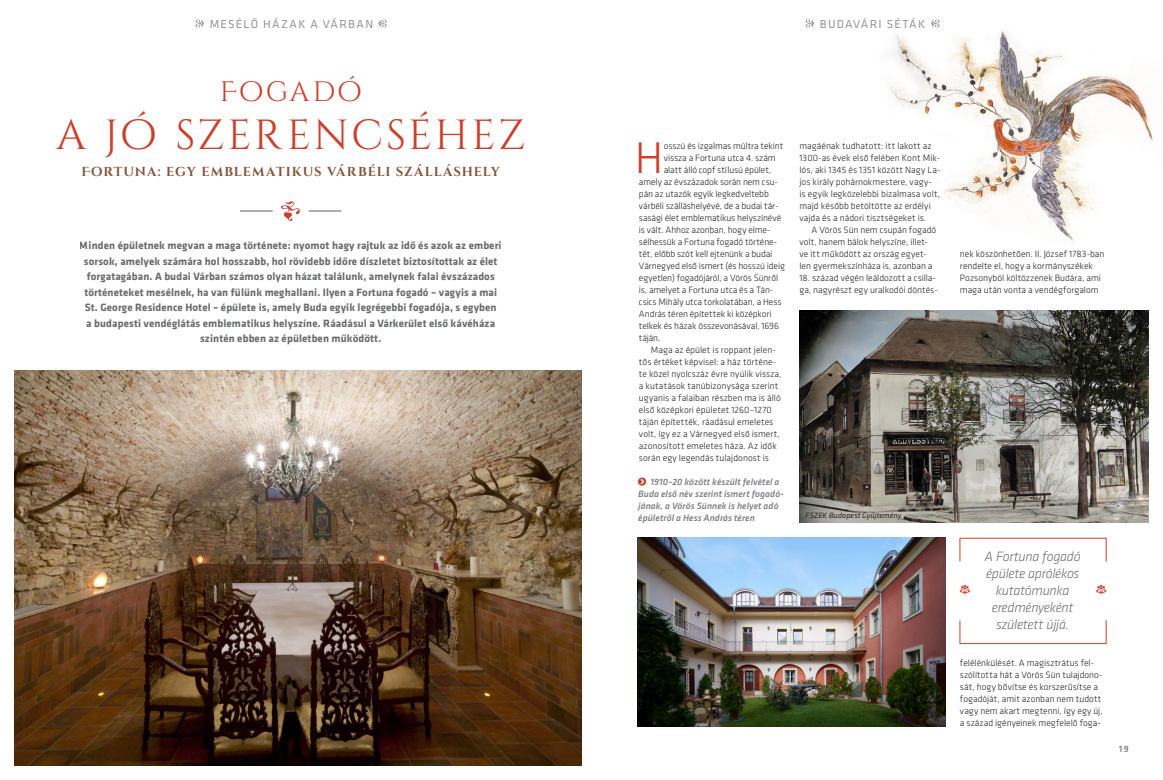
<style>
.page{position:relative;width:1163px;height:780px;background:#fff}
.page>*{position:absolute;margin:0;border:0;box-sizing:border-box;transform-origin:0 0}
.setak_Iniciale{font:300 46px "Klavika";color:#cc3f2b}
.setak_Cim_masodik_so{font:42px "Cinzel Decorative";letter-spacing:.055em;color:#cc3f2b}
.setak_Cim_elso_sor{font:28px "Cinzel Decorative";letter-spacing:.09em;color:#cc3f2b}
.t1{font:20px "Dalliance Flourishes";color:#cc3f2b}
.setak_Kiemeles_dolt{font:italic 300 14px/17px "Klavika";letter-spacing:-.02em;color:#6c6d70;text-align:center}
.setak_Cim_masodik_so-2{font:700 13px "Cinzel Decorative";letter-spacing:.07em;color:#84553b}
.setak_Rovatcim_szurk{font:12px "Klavika";letter-spacing:.11em;color:#939598}
.t2{font:700 11px/15.5px "Klavika";letter-spacing:.01em;color:#6c6d70;text-align:center}
.setak_Kenyer_behuzva{font:300 9.5px/12px "Klavika";color:#231f20}
.setak_Kepala_kicsi{font:italic 500 9.5px/12px "Klavika";letter-spacing:.005em;color:#808285}
.t3{font:500 9.5px "Klavika";color:#808285}
.setak_Kepala_kicsi-2{font:italic 8px "Klavika";letter-spacing:.005em;color:#231f20}
</style>
<div class="page">
<img style="left:887px;top:26px;width:267px;height:216px">
<svg style="left:195px;top:19px;width:9px;height:9px"></svg>
<svg style="left:378px;top:19px;width:8px;height:9px"></svg>
<img style="left:14px;top:370px;width:567px;height:395px">
<img style="left:799px;top:310px;width:348px;height:212px">
<img style="left:637px;top:537px;width:308px;height:189px">
<hr style="left:240px;top:211px;width:32px;height:1px;background:#231f20">
<hr style="left:309px;top:211px;width:32px;height:1px;background:#231f20">
<svg style="left:281px;top:201px;width:19px;height:20px"></svg>
<hr style="left:959px;top:538px;width:147px;height:1px;background:#cc3f2b">
<svg style="left:959px;top:538px;width:1px;height:23px"></svg>
<svg style="left:1105px;top:538px;width:1px;height:23px"></svg>
<hr style="left:959px;top:643px;width:147px;height:1px;background:#cc3f2b">
<svg style="left:959px;top:620px;width:1px;height:23px"></svg>
<svg style="left:1105px;top:620px;width:1px;height:23px"></svg>
<svg style="left:805px;top:19px;width:9px;height:9px"></svg>
<svg style="left:930px;top:19px;width:9px;height:9px"></svg>
<p class="setak_Rovatcim_szurk" style="left:210px;top:16px;width:165px">MESÉLŐ HÁZAK A VÁRBAN</p>
<p class="setak_Cim_elso_sor" style="left:220px;top:75px;width:143px">FOGADÓ</p>
<p class="setak_Cim_masodik_so" style="left:56px;top:110px;width:471px">A JÓ SZERENCSÉHEZ</p>
<p class="setak_Cim_masodik_so-2" style="left:81px;top:163px;width:420px">FORTUNA: EGY EMBLEMATIKUS VÁRBÉLI SZÁLLÁSHELY</p>
<p class="t2" style="left:80px;top:237px;width:423px">Minden épületnek megvan a maga története: nyomot hagy rajtuk az idő és azok az emberi sorsok, amelyek számára hol hosszabb, hol rövidebb időre díszletet biztosítottak az élet forgatagában. A budai Várban számos olyan házat találunk, amelynek falai évszázados történeteket mesélnek, ha van fülünk meghallani. Ilyen a Fortuna fogadó – vagyis a mai St. George Residence Hotel – épülete is, amely Buda egyik legrégebbi fogadója, s egyben<br>a budapesti vendéglátás emblematikus helyszíne. Ráadásul a Várkerület első kávéháza szintén ebben az épületben működött.</p>
<p class="setak_Rovatcim_szurk" style="left:819px;top:16px;width:107px">BUDAVÁRI SÉTÁK</p>
<p class="setak_Iniciale" style="left:635px;top:130px;width:30px">H</p>
<p class="setak_Kenyer_behuzva" style="left:663px;top:140px;width:121px">osszú és izgalmas múltra tekint</p>
<p class="setak_Kenyer_behuzva" style="left:663px;top:152px;width:113px">vissza a Fortuna utca 4. szám</p>
<p class="setak_Kenyer_behuzva" style="left:663px;top:164px;width:109px">alatt álló copf stílusú épület,</p>
<p class="setak_Kenyer_behuzva" style="left:639px;top:176px;width:140px">amely az évszázadok során nem csu-</p>
<p class="setak_Kenyer_behuzva" style="left:639px;top:188px;width:131px">pán az utazók egyik legkedveltebb</p>
<p class="setak_Kenyer_behuzva" style="left:639px;top:200px;width:141px">várbéli szálláshelyévé, de a budai tár-</p>
<p class="setak_Kenyer_behuzva" style="left:639px;top:212px;width:144px">sasági élet emblematikus helyszínévé</p>
<p class="setak_Kenyer_behuzva" style="left:639px;top:224px;width:133px">is vált. Ahhoz azonban, hogy elme-</p>
<p class="setak_Kenyer_behuzva" style="left:639px;top:236px;width:140px">sélhessük a Fortuna fogadó történe-</p>
<p class="setak_Kenyer_behuzva" style="left:639px;top:248px;width:135px">tét, előbb szót kell ejtenünk a budai</p>
<p class="setak_Kenyer_behuzva" style="left:639px;top:260px;width:147px">Várnegyed első ismert (és hosszú ideig</p>
<p class="setak_Kenyer_behuzva" style="left:639px;top:272px;width:141px">egyetlen) fogadójáról, a Vörös Sünről</p>
<p class="setak_Kenyer_behuzva" style="left:639px;top:284px;width:136px">is, amelyet a Fortuna utca és a Tán-</p>
<p class="setak_Kenyer_behuzva" style="left:639px;top:296px;width:144px">csics Mihály utca torkolatában, a Hess</p>
<p class="setak_Kenyer_behuzva" style="left:639px;top:308px;width:134px">András téren építettek ki középkori</p>
<p class="setak_Kenyer_behuzva" style="left:639px;top:320px;width:142px">telkek és házak összevonásával, 1696</p>
<p class="setak_Kenyer_behuzva" style="left:639px;top:332px;width:23px">táján.</p>
<p class="setak_Kenyer_behuzva" style="left:639px;top:344px;width:144px;text-indent:12px">Maga az épület is roppant jelen&shy;tős értéket képvisel: a ház történe&shy;te közel nyolcszáz évre nyúlik vissza, a kutatások tanúbizonysága szerint ugyanis a falaiban részben ma is álló első középkori épületet 1260–1270 táján építették, ráadásul emeletes volt, így ez a Várnegyed első ismert, azonosított emeletes háza. Az idők során egy legendás tulajdonost is</p>
<p class="setak_Kepala_kicsi" style="left:638px;top:476px;width:147px;text-indent:12px">1910–20 között készült felvétel a Buda első név szerint ismert fogadó&shy;jának, a Vörös Sünnek is helyet adó épületről a Hess András téren</p>
<p class="setak_Kenyer_behuzva" style="left:799px;top:140px;width:142px">magáénak tudhatott: itt lakott az 1300-as évek első felében Kont Mik&shy;lós, aki 1345 és 1351 között Nagy La&shy;jos király pohárnokmestere, vagy-<br>is egyik legközelebbi bizalmasa volt, majd később betöltötte az erdélyi vajda és a nádori tisztségeket is.</p>
<p class="setak_Kenyer_behuzva" style="left:799px;top:224px;width:138px;text-indent:12px">A Vörös Sün nem csupán fogadó volt, hanem bálok helyszíne, illet&shy;ve itt működött az ország egyet&shy;len gyermekszínháza is, azonban a</p>
<p class="setak_Kenyer_behuzva" style="left:799px;top:272px;width:140px">18. század végén leáldozott a csilla&shy;ga, nagyrészt egy uralkodói döntés-</p>
<p class="setak_Kepala_kicsi-2" style="left:805px;top:510px;width:97px">FSZEK Budapest Gyűjtemény</p>
<p class="setak_Kenyer_behuzva" style="left:959px;top:248px;width:146px">nek köszönhetően. II. József 1783-ban rendelte el, hogy a kormányszékek Pozsonyból költözzenek Budára, ami maga után vonta a vendégforgalom</p>
<p class="setak_Kiemeles_dolt" style="left:984px;top:548px;width:98px">A Fortuna fogadó épülete aprólékos kutatómunka eredményeként született újjá.</p>
<p class="t1" style="left:959px;top:579px;width:13px">=</p>
<p class="t1" style="left:1095px;top:579px;width:13px">=</p>
<p class="setak_Kenyer_behuzva" style="left:959px;top:656px;width:144px">felélénkülését. A magisztrátus fel&shy;szólította hát a Vörös Sün tulajdono&shy;sát, hogy bővítse és korszerűsítse a fogadóját, amit azonban nem tudott vagy nem akart megtenni, így egy új, a század igényeinek megfelelő foga-</p>
<p class="t3" style="left:1118px;top:742px;width:11px">19</p>
</div>
